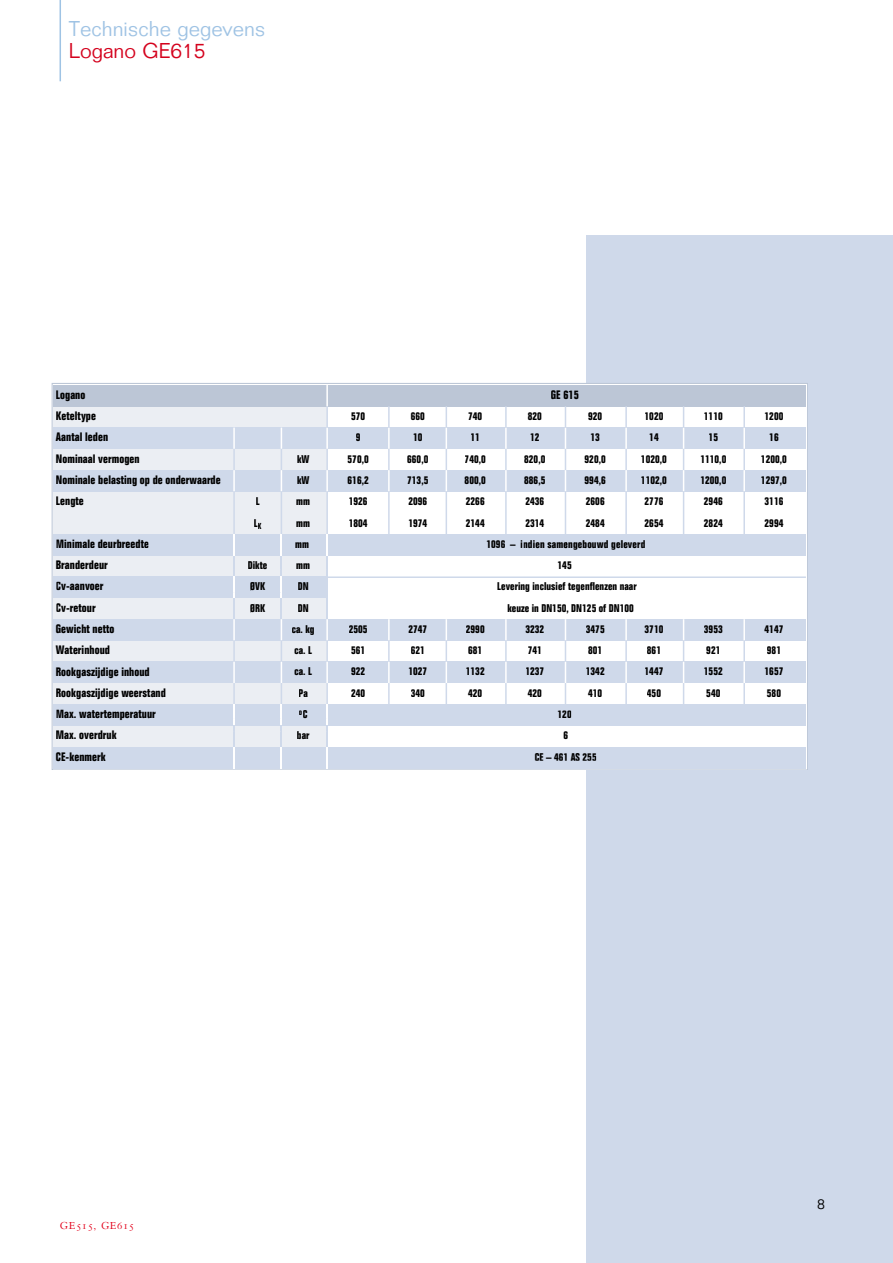
<style>
.page{position:relative;width:893px;height:1263px;background:#fff}
.page>*{position:absolute;margin:0;border:0;box-sizing:border-box;transform-origin:0 0}
.t1{font:300 21px "Folio Std";color:#9fc3e4}
.t2{font:300 21px "Folio Std";color:#d4021d}
.t3{font:300 14.25px "Folio Std";color:#000}
.t4{font:700 condensed 12px/21.3px "Folio Std";letter-spacing:.005em;color:#000}
.t5{font:11.25px "Bembo SC";letter-spacing:.05em;color:#e2001a}
.t6{font:700 condensed 10.95px/21.3px "Folio Std";letter-spacing:.005em;color:#000;text-align:center}
.t7{font:700 condensed 6.45px "Folio Std";color:#000;scale:1.2 1}
.s1{font-size:10.95px}
</style>
<div class="page">
<div style="left:587px;top:235px;width:306px;height:1028px;background:#cfd9ea"></div>
<hr style="left:60px;top:0;width:1px;height:81px;background:#9fc3e4">
<svg style="left:52px;top:383px;width:755px;height:387px"></svg>
<div style="left:54px;top:385px;width:273px;height:383px;background:#ebeef3"></div>
<div style="left:54px;top:385px;width:752px;height:21px;background:#bcc6d6"></div>
<div style="left:54px;top:428px;width:752px;height:21px;background:#cfd9ea"></div>
<div style="left:54px;top:470px;width:752px;height:21px;background:#cfd9ea"></div>
<div style="left:54px;top:534px;width:752px;height:21px;background:#cfd9ea"></div>
<div style="left:54px;top:619px;width:752px;height:21px;background:#cfd9ea"></div>
<div style="left:54px;top:662px;width:752px;height:21px;background:#cfd9ea"></div>
<div style="left:54px;top:704px;width:752px;height:22px;background:#cfd9ea"></div>
<div style="left:54px;top:747px;width:752px;height:21px;background:#cfd9ea"></div>
<hr style="left:233px;top:428px;width:2px;height:21px;background:#fff">
<hr style="left:233px;top:449px;width:2px;height:21px;background:#cfd9ea">
<hr style="left:233px;top:470px;width:2px;height:21px;background:#fff">
<hr style="left:233px;top:491px;width:2px;height:43px;background:#cfd9ea">
<svg style="left:281px;top:428px;width:1px;height:63px"></svg>
<hr style="left:281px;top:491px;width:1px;height:43px;background:#cfd9ea">
<hr style="left:388px;top:428px;width:2px;height:21px;background:#fff">
<hr style="left:388px;top:449px;width:2px;height:21px;background:#cfd9ea">
<hr style="left:388px;top:406px;width:2px;height:22px;background:#cfd9ea">
<hr style="left:388px;top:470px;width:2px;height:21px;background:#fff">
<hr style="left:388px;top:491px;width:2px;height:43px;background:#cfd9ea">
<svg style="left:446px;top:406px;width:1px;height:85px"></svg>
<hr style="left:446px;top:491px;width:1px;height:43px;background:#cfd9ea">
<hr style="left:505px;top:428px;width:2px;height:21px;background:#fff">
<hr style="left:505px;top:449px;width:2px;height:21px;background:#cfd9ea">
<hr style="left:505px;top:406px;width:2px;height:22px;background:#cfd9ea">
<hr style="left:505px;top:470px;width:2px;height:21px;background:#fff">
<hr style="left:505px;top:491px;width:2px;height:43px;background:#cfd9ea">
<hr style="left:625px;top:428px;width:2px;height:21px;background:#fff">
<hr style="left:625px;top:449px;width:2px;height:21px;background:#cfd9ea">
<hr style="left:625px;top:406px;width:2px;height:22px;background:#cfd9ea">
<hr style="left:625px;top:470px;width:2px;height:21px;background:#fff">
<hr style="left:625px;top:491px;width:2px;height:43px;background:#cfd9ea">
<svg style="left:683px;top:619px;width:1px;height:85px"></svg>
<svg style="left:683px;top:406px;width:1px;height:85px"></svg>
<hr style="left:683px;top:491px;width:1px;height:43px;background:#cfd9ea">
<hr style="left:743px;top:428px;width:2px;height:21px;background:#fff">
<hr style="left:743px;top:619px;width:2px;height:21px;background:#fff">
<hr style="left:743px;top:640px;width:2px;height:22px;background:#cfd9ea">
<hr style="left:743px;top:662px;width:2px;height:21px;background:#fff">
<hr style="left:743px;top:683px;width:2px;height:21px;background:#cfd9ea">
<hr style="left:743px;top:449px;width:2px;height:21px;background:#cfd9ea">
<hr style="left:743px;top:406px;width:2px;height:22px;background:#cfd9ea">
<hr style="left:743px;top:470px;width:2px;height:21px;background:#fff">
<hr style="left:743px;top:491px;width:2px;height:43px;background:#cfd9ea">
<svg style="left:565px;top:406px;width:1px;height:85px"></svg>
<hr style="left:565px;top:491px;width:1px;height:43px;background:#cfd9ea">
<hr style="left:326px;top:428px;width:2px;height:21px;background:#fff">
<hr style="left:327px;top:576px;width:479px;height:2px;background:#cfd9ea">
<hr style="left:326px;top:449px;width:2px;height:21px;background:#cfd9ea">
<hr style="left:326px;top:406px;width:2px;height:22px;background:#cfd9ea">
<hr style="left:326px;top:385px;width:2px;height:21px;background:#fff">
<hr style="left:326px;top:470px;width:2px;height:21px;background:#fff">
<hr style="left:326px;top:491px;width:2px;height:43px;background:#cfd9ea">
<div style="left:528px;top:412px;width:13px;height:8px;background:#fff"></div>
<div style="left:524px;top:455px;width:21px;height:9px;background:#fff"></div>
<div style="left:526px;top:497px;width:18px;height:8px;background:#fff"></div>
<div style="left:469px;top:412px;width:13px;height:8px;background:#fff"></div>
<div style="left:465px;top:455px;width:20px;height:9px;background:#fff"></div>
<div style="left:466px;top:497px;width:18px;height:8px;background:#fff"></div>
<div style="left:411px;top:412px;width:13px;height:8px;background:#fff"></div>
<div style="left:407px;top:455px;width:21px;height:9px;background:#fff"></div>
<div style="left:409px;top:497px;width:18px;height:8px;background:#fff"></div>
<div style="left:351px;top:412px;width:14px;height:8px;background:#fff"></div>
<div style="left:348px;top:455px;width:20px;height:9px;background:#fff"></div>
<div style="left:349px;top:497px;width:18px;height:8px;background:#fff"></div>
<svg style="left:56px;top:519px;width:589px;height:249px"></svg>
<div style="left:588px;top:412px;width:14px;height:8px;background:#fff"></div>
<div style="left:585px;top:455px;width:20px;height:9px;background:#fff"></div>
<div style="left:586px;top:497px;width:18px;height:8px;background:#fff"></div>
<div style="left:586px;top:519px;width:18px;height:8px;background:#fff"></div>
<div style="left:586px;top:625px;width:18px;height:8px;background:#cfd9ea"></div>
<div style="left:588px;top:646px;width:13px;height:8px;background:#fff"></div>
<div style="left:586px;top:668px;width:18px;height:8px;background:#cfd9ea"></div>
<div style="left:588px;top:689px;width:14px;height:8px;background:#fff"></div>
<div style="left:704px;top:412px;width:18px;height:8px;background:#fff"></div>
<div style="left:701px;top:455px;width:25px;height:9px;background:#fff"></div>
<div style="left:704px;top:497px;width:18px;height:8px;background:#fff"></div>
<div style="left:704px;top:519px;width:19px;height:8px;background:#fff"></div>
<div style="left:707px;top:646px;width:12px;height:8px;background:#fff"></div>
<div style="left:707px;top:689px;width:13px;height:8px;background:#fff"></div>
<div style="left:645px;top:412px;width:18px;height:8px;background:#fff"></div>
<div style="left:642px;top:455px;width:25px;height:9px;background:#fff"></div>
<div style="left:645px;top:497px;width:18px;height:8px;background:#fff"></div>
<div style="left:645px;top:519px;width:18px;height:8px;background:#fff"></div>
<div style="left:647px;top:646px;width:13px;height:8px;background:#fff"></div>
<div style="left:647px;top:689px;width:14px;height:8px;background:#fff"></div>
<div style="left:765px;top:412px;width:18px;height:8px;background:#fff"></div>
<div style="left:762px;top:455px;width:25px;height:9px;background:#fff"></div>
<div style="left:765px;top:497px;width:18px;height:8px;background:#fff"></div>
<div style="left:765px;top:519px;width:18px;height:8px;background:#fff"></div>
<div style="left:767px;top:646px;width:13px;height:8px;background:#fff"></div>
<div style="left:767px;top:689px;width:14px;height:8px;background:#fff"></div>
<h1 class="t1" style="left:69px;top:16px;width:198px">Technische gegevens</h1>
<h1 class="t2" style="left:69px;top:39px;width:138px">Logano GE615</h1>
<p class="t4" style="left:56px;top:384px;width:166px">Logano<br>Keteltype<br>Aantal leden<br>Nominaal vermogen<br>Nominale belasting op de onderwaarde<br>Lengte</p>
<p class="t4" style="left:56px;top:533px;width:112px">Minimale deurbreedte<br>Branderdeur<br>Cv-aanvoer<br>Cv-retour<br>Gewicht netto<br>Waterinhoud<br>Rookgaszijdige inhoud<br>Rookgaszijdige weerstand<br>Max. watertemperatuur<br>Max. overdruk<br>CE-kenmerk</p>
<p class="t6" style="left:254px;top:491px;width:9px;text-align:left">L<br>L<sub>K</sub></p>
<p class="t6" style="left:295px;top:448px;width:17px;text-align:justify">kW kW mm mm mm</p>
<p class="t6" style="left:348px;top:406px;width:23px">570<br>9<br>570,0<br>616,2<br>1926<br>1804</p>
<p class="t6" style="left:407px;top:406px;width:23px">660<br>10<br>660,0<br>713,5<br>2096<br>1974</p>
<p class="t6" style="left:465px;top:406px;width:23px">740<br>11<br>740,0<br>800,0<br>2266<br>2144</p>
<p class="t4" style="left:551px;top:384px;width:30px">GE 615</p>
<p class="t6" style="left:524px;top:406px;width:23px">820<br>12<br>820,0<br>886,5<br>2436<br>2314</p>
<p class="t6" style="left:585px;top:406px;width:23px">920<br>13<br>920,0<br>994,6<br>2606<br>2484</p>
<p class="t6" style="left:641px;top:406px;width:28px">1020<br>14<br>1020,0<br>1102,0<br>2776<br>2654</p>
<p class="t6" style="left:486px;top:534px;width:160px">1096 – indien sam ngebouwd gel verd</p>
<p class="t6" style="left:563px;top:534px;width:6px">e</p>
<p class="t6" style="left:623px;top:534px;width:6px">e</p>
<p class="t6" style="left:248px;top:555px;width:21px">Dikte</p>
<p class="t6" style="left:296px;top:555px;width:15px">mm</p>
<p class="t6" style="left:557px;top:555px;width:16px">145</p>
<p class="t6" style="left:250px;top:576px;width:16px">ØVK</p>
<p class="t6" style="left:298px;top:576px;width:12px">DN</p>
<p class="t6" style="left:497px;top:576px;width:141px">Levering inclusief tegenflenzen naar</p>
<p class="t6" style="left:250px;top:597px;width:16px">ØRK</p>
<p class="t6" style="left:298px;top:597px;width:12px">DN</p>
<p class="t6" style="left:507px;top:597px;width:128px">keuze in DN150, DN125 of DN100</p>
<p class="t6" style="left:349px;top:619px;width:20px;text-align:left">2505<br>561<br>922<br>240</p>
<p class="t6" style="left:557px;top:704px;width:16px">120</p>
<p class="t6" style="left:292px;top:619px;width:24px">ca. kg ca. L ca. L<br>Pa</p>
<p class="t6" style="left:408px;top:619px;width:20px;text-align:left">2747<br>621<br>1027<br>340</p>
<p class="t6" style="left:466px;top:619px;width:20px;text-align:left">2990<br>681<br>1132<br>420</p>
<p class="t6" style="left:525px;top:619px;width:20px;text-align:left">3232<br>741<br>1237<br>420</p>
<p class="t6" style="left:586px;top:619px;width:20px;text-align:left">3475<br>801<br>1342<br>410</p>
<p class="t7" style="left:299px;top:709px;width:9px">0<span class="s1">C</span></p>
<p class="t6" style="left:297px;top:725px;width:14px">bar</p>
<p class="t6" style="left:535px;top:725px;width:63px">6<br>CE – 461 AS 255</p>
<p class="t6" style="left:644px;top:619px;width:20px;text-align:left">3710<br>861<br>1447<br>450</p>
<p class="t6" style="left:700px;top:406px;width:28px">1110<br>15<br>1110,0<br>1200,0<br>2946<br>2824</p>
<p class="t6" style="left:704px;top:619px;width:20px;text-align:left">3953<br>921<br>1552<br>540</p>
<p class="t6" style="left:761px;top:406px;width:28px">1200<br>16<br>1200,0<br>1297,0<br>3116<br>2994</p>
<p class="t6" style="left:764px;top:619px;width:20px;text-align:left">4147<br>981<br>1657<br>580</p>
<p class="t5" style="left:60px;top:1219px;width:76px">GE515, GE615</p>
<h2 class="t3" style="left:817px;top:1195px;width:9px">8</h2>
</div>
